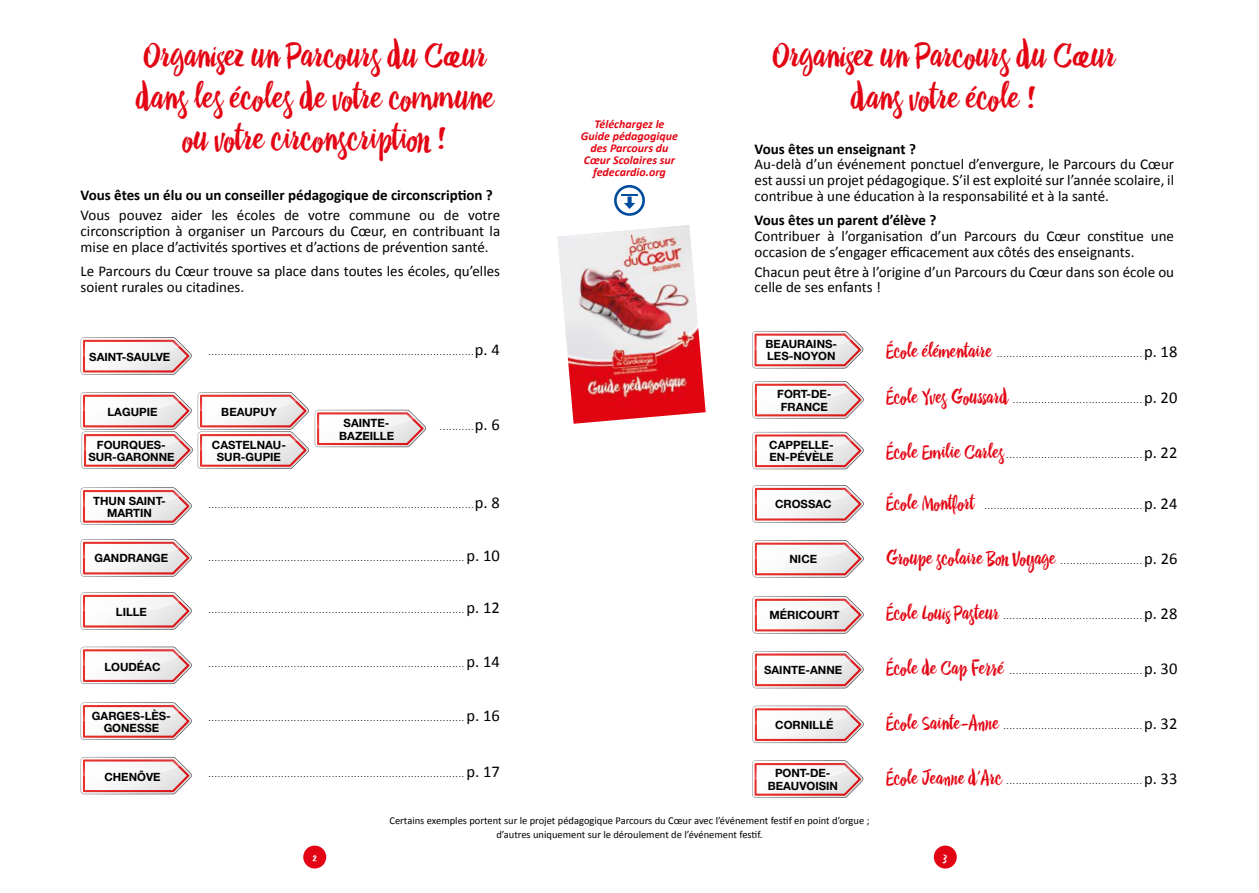
<style>
.page{position:relative;width:1259px;height:893px;background:#fff}
.page>*{position:absolute;margin:0;border:0;box-sizing:border-box;transform-origin:0 0}
.t1{font:34.5px/41.4px "Drina";color:#e30513;text-align:center}
.t2{font:15px/15.8px "Calibri";color:#000}
.t3{font:700 15px "Calibri";color:#000}
.t4{font:italic 700 12px/12px "Calibri";color:#e30513;text-align:center}
.t5{font:12px "Drina";color:#fff}
.t6{font:700 11.4px/12.3px "Helvetica Neue";color:#000;text-align:center}
.t7{font:10.5px/13.5px "Calibri";color:#000;text-align:center}
.t8{font:9px "Calibri";color:#000}
.s1{font-size:16.5px}
.s2{font-family:"Drina";font-size:19.5px;color:#e30513}
</style>
<div class="page">
<div style="left:303px;top:846px;width:23px;height:22px;background:#e30513;border-radius:50%"></div>
<div style="left:934px;top:846px;width:22px;height:22px;background:#e30513;border-radius:50%"></div>
<svg style="left:314px;top:409px;width:94px;height:36px"></svg>
<img style="left:557px;top:225px;width:148px;height:199px">
<svg style="left:621px;top:194px;width:16px;height:15px"></svg>
<div style="left:614px;top:185px;width:31px;height:31px;border:3px solid #004d9d;border-radius:50%"></div>
<svg style="left:81px;top:337px;width:111px;height:38px"></svg>
<svg style="left:81px;top:392px;width:228px;height:77px"></svg>
<svg style="left:315px;top:410px;width:111px;height:37px"></svg>
<svg style="left:81px;top:487px;width:111px;height:38px"></svg>
<svg style="left:81px;top:539px;width:111px;height:38px"></svg>
<svg style="left:81px;top:592px;width:111px;height:38px"></svg>
<svg style="left:81px;top:702px;width:111px;height:38px"></svg>
<svg style="left:81px;top:647px;width:111px;height:37px"></svg>
<svg style="left:81px;top:757px;width:111px;height:37px"></svg>
<svg style="left:752px;top:331px;width:111px;height:37px"></svg>
<svg style="left:752px;top:381px;width:111px;height:37px"></svg>
<svg style="left:752px;top:432px;width:111px;height:37px"></svg>
<svg style="left:752px;top:485px;width:111px;height:38px"></svg>
<svg style="left:752px;top:540px;width:111px;height:37px"></svg>
<svg style="left:752px;top:596px;width:111px;height:37px"></svg>
<svg style="left:752px;top:706px;width:111px;height:37px"></svg>
<svg style="left:752px;top:651px;width:111px;height:37px"></svg>
<svg style="left:752px;top:760px;width:111px;height:38px"></svg>
<h1 class="t1" style="left:136px;top:34px;width:360px">Organisez un Parcours du Cœur dans les écoles de votre commune ou votre circonscription !</h1>
<h1 class="t1" style="left:772px;top:34px;width:345px">Organisez un Parcours du Cœur dans votre école !</h1>
<h3 class="t4" style="left:581px;top:118px;width:99px">Téléchargez le<br>Guide pédagogique des Parcours du<br>Cœur Scolaires sur fedecardio.org</h3>
<h2 class="t3" style="left:754px;top:139px;width:163px">Vous êtes un enseignant ?</h2>
<h2 class="t2" style="left:754px;top:156px;width:421px;text-align:justify">Au-delà d’un événement ponctuel d’envergure, le Parcours du Cœur est aussi un projet pédagogique. S’il est exploité sur l’année scolaire, il contribue à une éducation à la responsabilité et à la santé.</h2>
<h2 class="t3" style="left:754px;top:211px;width:183px">Vous êtes un parent d’élève ?</h2>
<h2 class="t2" style="left:754px;top:227px;width:421px">Contribuer à l’organisation d’un Parcours du Cœur constitue une occasion de s’engager efficacement aux côtés des enseignants.</h2>
<h2 class="t2" style="left:754px;top:263px;width:421px">Chacun peut être à l’origine d’un Parcours du Cœur dans son école ou celle de ses enfants !</h2>
<h2 class="t3" style="left:81px;top:186px;width:414px">Vous êtes un élu ou un conseiller pédagogique de circonscription ?</h2>
<h2 class="t2" style="left:81px;top:207px;width:421px;text-align:justify">Vous pouvez aider les écoles de votre commune ou de votre circonscription à organiser un Parcours du Cœur, en contribuant la mise en place d’activités sportives et d’actions de prévention santé.</h2>
<h2 class="t2" style="left:81px;top:263px;width:421px">Le Parcours du Cœur trouve sa place dans toutes les écoles, qu’elles soient rurales ou citadines.</h2>
<p class="t6" style="left:89px;top:350px;width:83px">SAINT-SAULVE</p>
<p class="t8" style="left:208px;top:347px;width:293px">....................................................................................<span class="s1">p. 4</span></p>
<p class="t6" style="left:107px;top:405px;width:51px">LAGUPIE</p>
<p class="t6" style="left:221px;top:405px;width:57px">BEAUPUY</p>
<p class="t6" style="left:88px;top:438px;width:88px">FOURQUES-<br>SUR-GARONNE</p>
<p class="t6" style="left:93px;top:494px;width:74px">THUN SAINT-<br>MARTIN</p>
<p class="t6" style="left:94px;top:552px;width:75px">GANDRANGE</p>
<p class="t6" style="left:116px;top:605px;width:33px">LILLE</p>
<p class="t6" style="left:212px;top:438px;width:76px">CASTELNAU-<br>SUR-GUPIE</p>
<p class="t6" style="left:339px;top:417px;width:56px">SAINTE-<br>BAZEILLE</p>
<p class="t8" style="left:208px;top:500px;width:293px">....................................................................................<span class="s1">p. 8</span></p>
<p class="t8" style="left:208px;top:552px;width:293px">................................................................................. <span class="s1">p. 10</span></p>
<p class="t8" style="left:208px;top:605px;width:293px">................................................................................. <span class="s1">p. 12</span></p>
<p class="t6" style="left:104px;top:660px;width:58px">LOUDÉAC</p>
<p class="t8" style="left:208px;top:659px;width:293px">................................................................................. <span class="s1">p. 14</span></p>
<p class="t6" style="left:92px;top:709px;width:80px">GARGES-LÈS-<br>GONESSE</p>
<p class="t8" style="left:208px;top:713px;width:293px">................................................................................. <span class="s1">p. 16</span></p>
<p class="t6" style="left:104px;top:771px;width:58px">CHENÔVE</p>
<p class="t8" style="left:208px;top:768px;width:293px">................................................................................. <span class="s1">p. 17</span></p>
<p class="t6" style="left:765px;top:338px;width:73px;text-align:left">BEAURAINS-<br>LES-NOYON</p>
<p class="t6" style="left:777px;top:388px;width:56px">FORT-DE-<br>FRANCE</p>
<p class="t6" style="left:769px;top:438px;width:66px;text-align:left">CAPPELLE-<br>EN-PÉVÈLE</p>
<p class="t6" style="left:775px;top:498px;width:58px">CROSSAC</p>
<p class="t6" style="left:789px;top:553px;width:29px">NICE</p>
<p class="t6" style="left:769px;top:609px;width:72px">MÉRICOURT</p>
<p class="t6" style="left:764px;top:664px;width:80px">SAINTE-ANNE</p>
<p class="t6" style="left:775px;top:718px;width:60px">CORNILLÉ</p>
<p class="t6" style="left:767px;top:767px;width:72px">PONT-DE-<br>BEAUVOISIN</p>
<p class="t8" style="left:886px;top:348px;width:293px"><span class="s2">École élémentaire</span> ..............................................<span class="s1">p. 18</span></p>
<p class="t8" style="left:886px;top:395px;width:293px"><span class="s2">École Yves Goussard</span> .........................................<span class="s1">p. 20</span></p>
<p class="t8" style="left:886px;top:450px;width:293px"><span class="s2">École Emilie Carles</span>...........................................<span class="s1">p. 22</span></p>
<p class="t8" style="left:886px;top:500px;width:293px"><span class="s2">École Montfort</span> ..................................................<span class="s1">p. 24</span></p>
<p class="t8" style="left:886px;top:555px;width:293px"><span class="s2">Groupe scolaire Bon Voyage</span> ..........................<span class="s1">p. 26</span></p>
<p class="t8" style="left:886px;top:610px;width:293px"><span class="s2">École Louis Pasteur</span> ............................................<span class="s1">p. 28</span></p>
<p class="t8" style="left:886px;top:665px;width:293px"><span class="s2">École de Cap Ferré</span> ..........................................<span class="s1">p. 30</span></p>
<p class="t8" style="left:886px;top:721px;width:293px"><span class="s2">École Sainte-Anne</span> ............................................<span class="s1">p. 32</span></p>
<p class="t8" style="left:886px;top:776px;width:293px"><span class="s2">École Jeanne d’Arc</span> ...........................................<span class="s1">p. 33</span></p>
<p class="t7" style="left:389px;top:814px;width:481px">Certains exemples portent sur le projet pédagogique Parcours du Cœur avec l’événement festif en point d’orgue ; d’autres uniquement sur le déroulement de l’événement festif.</p>
<h3 class="t5" style="left:313px;top:850px;width:6px">2</h3>
<h3 class="t5" style="left:943px;top:850px;width:6px">3</h3>
</div>
